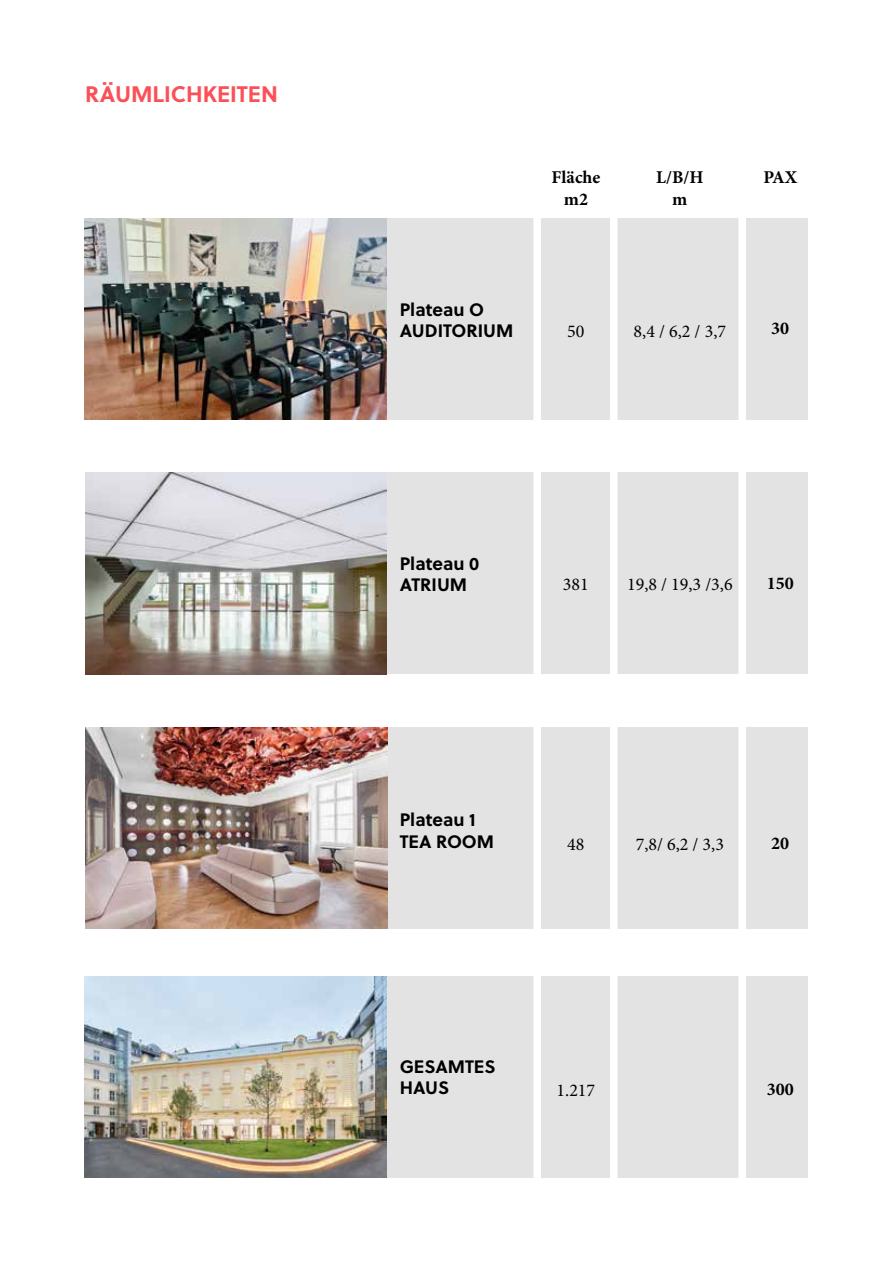
<style>
.page{position:relative;width:893px;height:1263px;background:#fff}
.page>*{position:absolute;margin:0;border:0;box-sizing:border-box;transform-origin:0 0}
.t1{font:700 22.5px "Soleil";color:#fb5058}
.t2{font:700 18px/21.6px "Soleil";color:#000}
.t3{font:18px "Minion Pro";color:#000}
.t4{font:700 18px/21.6px "Minion Pro";color:#000;text-align:center}
</style>
<div class="page">
<div style="left:85px;top:977px;width:723px;height:201px;background:#e3e3e3"></div>
<div style="left:85px;top:727px;width:723px;height:201px;background:#e3e3e3"></div>
<div style="left:85px;top:473px;width:723px;height:201px;background:#e3e3e3"></div>
<div style="left:85px;top:218px;width:723px;height:202px;background:#e3e3e3"></div>
<img style="left:85px;top:218px;width:302px;height:202px">
<img style="left:85px;top:727px;width:302px;height:201px">
<img style="left:85px;top:473px;width:302px;height:201px">
<img style="left:85px;top:976px;width:302px;height:202px">
<div style="left:533px;top:206px;width:8px;height:997px;background:#fff"></div>
<div style="left:610px;top:206px;width:7px;height:997px;background:#fff"></div>
<div style="left:738px;top:206px;width:8px;height:997px;background:#fff"></div>
<p class="t1" style="left:85px;top:77px;width:194px">RÄUMLICHKEITEN</p>
<p class="t2" style="left:400px;top:298px;width:115px">Plateau O<br>AUDITORIUM</p>
<p class="t4" style="left:551px;top:166px;width:50px">Fläche m2</p>
<p class="t4" style="left:656px;top:166px;width:49px">L/B/H m</p>
<p class="t4" style="left:763px;top:166px;width:35px">PAX</p>
<p class="t3" style="left:567px;top:319px;width:19px">50</p>
<p class="t3" style="left:634px;top:319px;width:94px">8,4 / 6,2 / 3,7</p>
<p class="t4" style="left:771px;top:318px;width:19px">30</p>
<p class="t2" style="left:400px;top:551px;width:81px">Plateau 0<br>ATRIUM</p>
<p class="t3" style="left:563px;top:572px;width:27px">381</p>
<p class="t3" style="left:627px;top:572px;width:107px">19,8 / 19,3 /3,6</p>
<p class="t4" style="left:767px;top:573px;width:28px">150</p>
<p class="t2" style="left:400px;top:808px;width:96px">Plateau 1<br>TEA ROOM</p>
<p class="t3" style="left:567px;top:832px;width:19px">48</p>
<p class="t3" style="left:636px;top:832px;width:90px">7,8/ 6,2 / 3,3</p>
<p class="t4" style="left:771px;top:832px;width:19px">20</p>
<p class="t2" style="left:400px;top:1055px;width:97px">GESAMTES<br>HAUS</p>
<p class="t3" style="left:557px;top:1078px;width:40px">1.217</p>
<p class="t4" style="left:767px;top:1078px;width:28px">300</p>
</div>
